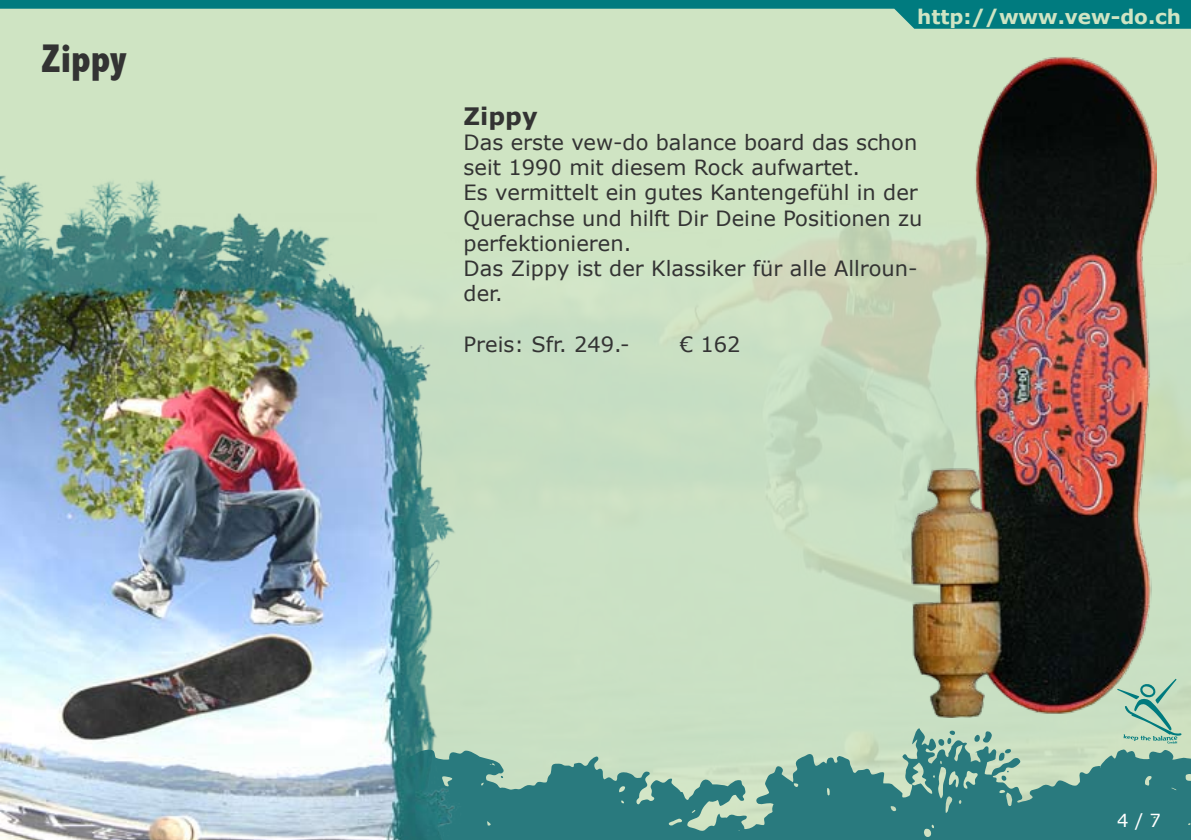
<style>
.page{position:relative;width:1191px;height:840px;background:#fff}
.page>*{position:absolute;margin:0;border:0;box-sizing:border-box;transform-origin:0 0}
.t1{font:800 condensed 40px "Abadi";color:#333}
.t2{font:700 24px "Verdana";color:#333}
.t3{font:21px/25.2px "Verdana";color:#333}
.t4{font:700 20px "Verdana";color:#cfe4c3}
.t5{font:18px "Verdana";color:#fff}
</style>
<div class="page">
<div style="left:0;top:0;width:1191px;height:839px;background:#cfe4c3"></div>
<svg style="left:521px;top:728px;width:670px;height:111px;fill:#297a7e"></svg>
<svg style="left:1000px;top:770px;width:8px;height:10px"></svg>
<svg style="left:973px;top:729px;width:40px;height:32px"></svg>
<svg style="left:937px;top:730px;width:18px;height:17px"></svg>
<svg style="left:1117px;top:678px;width:64px;height:65px"></svg>
<svg style="left:0;top:0;width:1191px;height:29px"></svg>
<img style="left:910px;top:57px;width:247px;height:659px">
<img style="left:0;top:175px;width:521px;height:664px">
<svg style="left:1118px;top:813px;width:9px;height:13px"></svg>
<h1 class="t1" style="left:41px;top:35px;width:87px">Zippy</h1>
<p class="t4" style="left:917px;top:4px;width:265px">http://www.vew-do.ch</p>
<p class="t2" style="left:463px;top:101px;width:75px">Zippy</p>
<p class="t3" style="left:463px;top:129px;width:460px">Das erste vew-do balance board das schon seit 1990 mit diesem Rock aufwartet.<br>Es vermittelt ein gutes Kantengefühl in der Querachse und hilft Dir Deine Positionen zu perfektionieren.<br>Das Zippy ist der Klassiker für alle Allroun&shy;der.</p>
<p class="t3" style="left:463px;top:331px;width:168px">Preis: Sfr. 249.-</p>
<p class="t3" style="left:679px;top:331px;width:62px">€ 162</p>
<p class="t5" style="left:1135px;top:808px;width:27px">/ 7</p>
</div>
